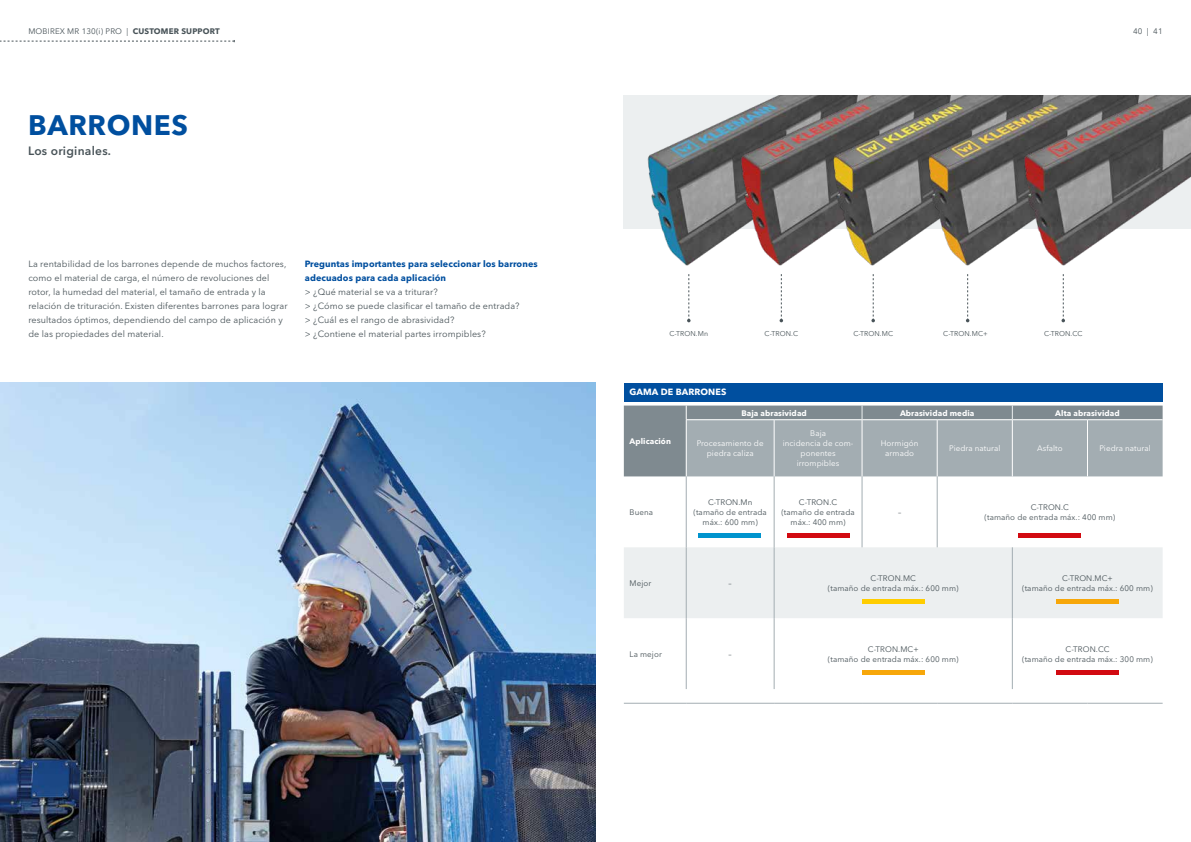
<style>
.page{position:relative;width:1191px;height:842px;background:#fff}
.page>*{position:absolute;margin:0;border:0;box-sizing:border-box;transform-origin:0 0}
.t1{font:700 28px "Avenir Next LT Pro";letter-spacing:.02em;color:#004f9f}
.t2{font:600 12px "Avenir Next LT Pro";letter-spacing:.02em;color:#485358}
.t3{font:9px/14px "Avenir Next LT Pro";letter-spacing:.01em;color:#485358}
.t4{font:700 9px/14px "Avenir Next LT Pro";letter-spacing:.01em;color:#004f9f}
.t5{font:700 9px "Avenir Next LT Pro";letter-spacing:.01em;color:#fff}
.t6{font:8px/10px "Avenir Next LT Pro";letter-spacing:.01em;color:#485358;text-align:center}
.t7{font:8px/10px "Avenir Next LT Pro";letter-spacing:.01em;color:#fff;text-align:center}
.t8{font:700 8px "Avenir Next LT Pro";letter-spacing:.01em;color:#fff}
.t9{font:7px "Avenir Next LT Pro";letter-spacing:.01em;color:#485358}
.s1{font-weight:700}
</style>
<div class="page">
<div style="left:624px;top:383px;width:538px;height:20px;background:#004f9f"></div>
<div style="left:624px;top:547px;width:538px;height:71px;background:#eceff0"></div>
<svg style="left:624px;top:406px;width:538px;height:70px;background:#9ba5aa"></svg>
<hr style="left:686px;top:476px;width:1px;height:71px;background:#a3adb2">
<hr style="left:774px;top:476px;width:1px;height:71px;background:#a3adb2">
<hr style="left:861px;top:476px;width:1px;height:71px;background:#a3adb2">
<hr style="left:937px;top:476px;width:1px;height:71px;background:#a3adb2">
<hr style="left:686px;top:547px;width:1px;height:71px;background:#a3adb2">
<hr style="left:774px;top:547px;width:1px;height:71px;background:#a3adb2">
<hr style="left:1012px;top:547px;width:1px;height:71px;background:#a3adb2">
<hr style="left:686px;top:618px;width:1px;height:71px;background:#a3adb2">
<hr style="left:774px;top:618px;width:1px;height:71px;background:#a3adb2">
<hr style="left:1012px;top:618px;width:1px;height:71px;background:#a3adb2">
<hr style="left:624px;top:703px;width:62px;height:1px;background:#a3adb2">
<hr style="left:686px;top:703px;width:88px;height:1px;background:#a3adb2">
<hr style="left:774px;top:703px;width:88px;height:1px;background:#a3adb2">
<hr style="left:862px;top:703px;width:75px;height:1px;background:#a3adb2">
<hr style="left:937px;top:703px;width:75px;height:1px;background:#a3adb2">
<hr style="left:1012px;top:703px;width:75px;height:1px;background:#a3adb2">
<hr style="left:1087px;top:703px;width:75px;height:1px;background:#a3adb2">
<hr style="left:787px;top:534px;width:62px;height:4px;background:#d20a11">
<hr style="left:1018px;top:534px;width:63px;height:4px;background:#d20a11">
<hr style="left:698px;top:534px;width:62px;height:4px;background:#0094ce">
<hr style="left:862px;top:600px;width:62px;height:4px;background:#ffcd00">
<div style="left:862px;top:670px;width:62px;height:5px;background:#f7a70a"></div>
<hr style="left:1056px;top:600px;width:62px;height:4px;background:#f7a70a">
<div style="left:1056px;top:670px;width:62px;height:5px;background:#d20a11"></div>
<div style="left:624px;top:95px;width:567px;height:134px;background:#eceff0"></div>
<img style="left:647px;top:126px;width:64px;height:140px">
<img style="left:711px;top:95px;width:93px;height:171px">
<img style="left:804px;top:95px;width:95px;height:171px">
<img style="left:899px;top:95px;width:95px;height:171px">
<img style="left:994px;top:95px;width:197px;height:171px">
<svg style="left:687px;top:274px;width:3px;height:48px"></svg>
<svg style="left:779px;top:274px;width:4px;height:48px"></svg>
<svg style="left:871px;top:274px;width:4px;height:48px"></svg>
<svg style="left:1061px;top:274px;width:4px;height:48px"></svg>
<svg style="left:966px;top:274px;width:3px;height:48px"></svg>
<img style="left:0;top:383px;width:595px;height:459px">
<svg style="left:0;top:40px;width:235px;height:2px"></svg>
<p class="t6" style="left:28px;top:27px;width:193px">MOBIREX MR 130(i) PRO | <span class="s1">CUSTOMER SUPPORT</span></p>
<h1 class="t1" style="left:28px;top:108px;width:161px">BARRONES</h1>
<h2 class="t2" style="left:28px;top:143px;width:84px">Los originales.</h2>
<p class="t3" style="left:28px;top:257px;width:261px">La rentabilidad de los barrones depende de muchos factores, como el material de carga, el número de revoluciones del rotor, la humedad del material, el tamaño de entrada y la relación de trituración. Existen diferentes barrones para lograr resultados óptimos, dependiendo del campo de aplicación y de las propiedades del material.</p>
<p class="t4" style="left:305px;top:257px;width:234px">Preguntas importantes para seleccionar los barrones adecuados para cada aplicación</p>
<p class="t3" style="left:305px;top:285px;width:216px">&gt; ¿Qué material se va a triturar?<br>&gt; ¿Cómo se puede clasificar el tamaño de entrada? &gt; ¿Cuál es el rango de abrasividad?<br>&gt; ¿Contiene el material partes irrompibles?</p>
<p class="t6" style="left:1133px;top:27px;width:31px">40 | 41</p>
<p class="t9" style="left:669px;top:330px;width:40px">C-TRON.Mn</p>
<p class="t9" style="left:764px;top:330px;width:35px">C-TRON.C</p>
<p class="t9" style="left:853px;top:330px;width:41px">C-TRON.MC</p>
<p class="t9" style="left:943px;top:330px;width:46px">C-TRON.MC+</p>
<p class="t9" style="left:1044px;top:330px;width:40px">C-TRON.CC</p>
<p class="t5" style="left:629px;top:387px;width:98px">GAMA DE BARRONES</p>
<p class="t8" style="left:629px;top:436px;width:43px">Aplicación</p>
<p class="t8" style="left:741px;top:408px;width:67px">Baja abrasividad</p>
<p class="t8" style="left:900px;top:408px;width:76px">Abrasividad media</p>
<p class="t8" style="left:1055px;top:408px;width:66px">Alta abrasividad</p>
<p class="t7" style="left:696px;top:438px;width:68px">Procesamiento de piedra caliza</p>
<p class="t7" style="left:782px;top:428px;width:72px">Baja<br>incidencia de com&shy;ponentes irrompibles</p>
<p class="t7" style="left:880px;top:438px;width:39px">Hormigón armado</p>
<p class="t7" style="left:949px;top:443px;width:53px">Piedra natural</p>
<p class="t7" style="left:1037px;top:443px;width:27px">Asfalto</p>
<p class="t7" style="left:1099px;top:443px;width:53px">Piedra natural</p>
<p class="t6" style="left:629px;top:507px;width:25px">Buena</p>
<p class="t6" style="left:693px;top:497px;width:75px">C-TRON.Mn (tamaño de entrada máx.: 600 mm)</p>
<p class="t6" style="left:781px;top:497px;width:75px">C-TRON.C<br>(tamaño de entrada máx.: 400 mm)</p>
<p class="t6" style="left:898px;top:507px;width:5px">–</p>
<p class="t6" style="left:984px;top:502px;width:132px">C-TRON.C<br>(tamaño de entrada máx.: 400 mm)</p>
<p class="t6" style="left:629px;top:578px;width:23px">Mejor</p>
<p class="t6" style="left:728px;top:578px;width:5px">–</p>
<p class="t6" style="left:828px;top:573px;width:132px">C-TRON.MC<br>(tamaño de entrada máx.: 600 mm)</p>
<p class="t6" style="left:1022px;top:573px;width:132px">C-TRON.MC+<br>(tamaño de entrada máx.: 600 mm)</p>
<p class="t6" style="left:629px;top:649px;width:34px">La mejor</p>
<p class="t6" style="left:728px;top:649px;width:5px">–</p>
<p class="t6" style="left:828px;top:644px;width:132px">C-TRON.MC+<br>(tamaño de entrada máx.: 600 mm)</p>
<p class="t6" style="left:1022px;top:644px;width:132px">C-TRON.CC<br>(tamaño de entrada máx.: 300 mm)</p>
</div>
